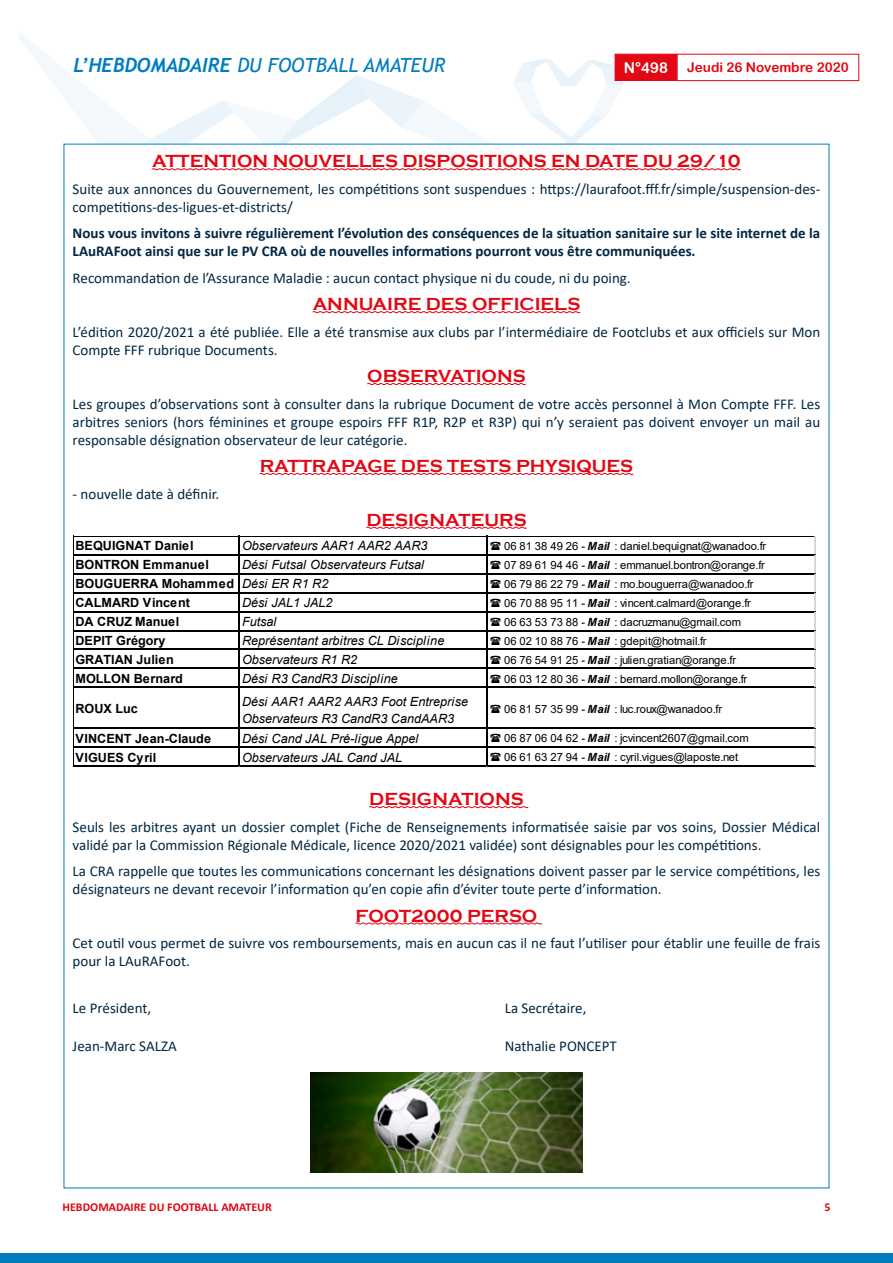
<style>
.page{position:relative;width:893px;height:1263px;background:#fff}
.page>*{position:absolute;margin:0;border:0;box-sizing:border-box;transform-origin:0 0}
.t1{font:italic 19.5px "Trebuchet MS";color:#007dbf}
.PETIT_TITRE_ROUGE{font:700 18px "Copperplate Gothic";color:#e30613}
.ESPACE_0{font:15px/18px "Calibri";color:#002743}
.ESPACE_APRES{font:15px/18px "Calibri";color:#002743}
.ESPACE_APRES-2{font:700 15px/18px "Calibri";color:#002743}
.t2{font:15px "Arial Rounded MT Bold";color:#fff}
.t3{font:13.5px "Arial Rounded MT Bold";color:#e30613}
.t4{font:italic 12.6px/16.8px "Arial";color:#000}
.t5{font:700 12.6px "Arial";color:#000}
.t6{font:700 12px "Calibri";color:#e30613}
.t7{font:11.25px "Arial";letter-spacing:.005em;color:#000}
.s1{font-family:"Trebuchet";font-weight:700}
.s2{font-weight:700;font-style:italic}
.s3{font-weight:400;font-style:italic}
</style>
<div class="page">
<svg style="left:19px;top:32px;width:473px;height:112px"></svg>
<div style="left:0;top:1253px;width:893px;height:10px;background:#007dbf"></div>
<svg style="left:513px;top:54px;width:164px;height:90px"></svg>
<div style="left:677px;top:54px;width:182px;height:27px;border:1px solid #e30613"></div>
<svg style="left:152px;top:168px;width:589px;height:3px"></svg>
<svg style="left:312px;top:311px;width:269px;height:2px"></svg>
<svg style="left:367px;top:383px;width:159px;height:2px"></svg>
<svg style="left:259px;top:473px;width:375px;height:2px"></svg>
<svg style="left:366px;top:526px;width:161px;height:3px"></svg>
<svg style="left:369px;top:806px;width:160px;height:2px"></svg>
<svg style="left:355px;top:922px;width:187px;height:3px"></svg>
<hr style="left:73px;top:536px;width:742px;height:1px;background:#000">
<hr style="left:73px;top:554px;width:742px;height:1px;background:#000">
<hr style="left:73px;top:573px;width:742px;height:1px;background:#000">
<hr style="left:73px;top:592px;width:742px;height:1px;background:#000">
<hr style="left:73px;top:611px;width:742px;height:1px;background:#000">
<hr style="left:73px;top:630px;width:742px;height:1px;background:#000">
<hr style="left:73px;top:649px;width:742px;height:1px;background:#000">
<hr style="left:73px;top:668px;width:742px;height:1px;background:#000">
<hr style="left:73px;top:687px;width:742px;height:1px;background:#000">
<svg style="left:814px;top:536px;width:2px;height:151px"></svg>
<hr style="left:73px;top:727px;width:742px;height:2px;background:#000">
<hr style="left:814px;top:688px;width:1px;height:39px;background:#d4d4d4">
<hr style="left:815px;top:688px;width:1px;height:39px;background:#d4d4d4">
<hr style="left:73px;top:746px;width:742px;height:2px;background:#000">
<hr style="left:73px;top:536px;width:1px;height:231px;background:#000">
<hr style="left:238px;top:536px;width:2px;height:231px;background:#000">
<hr style="left:486px;top:536px;width:1px;height:231px;background:#000">
<hr style="left:73px;top:765px;width:742px;height:2px;background:#000">
<svg style="left:814px;top:729px;width:2px;height:38px"></svg>
<img style="left:311px;top:1072px;width:272px;height:101px">
<h1 class="t1" style="left:73px;top:53px;width:373px"><span class="s1">L’HEBDOMADAIRE</span> DU FOOTBALL AMATEUR</h1>
<p class="t2" style="left:624px;top:59px;width:46px">N°498</p>
<p class="t3" style="left:687px;top:60px;width:163px">Jeudi 26 Novembre 2020</p>
<p class="PETIT_TITRE_ROUGE" style="left:152px;top:152px;width:590px">ATTENTION NOUVELLES DISPOSITIONS EN DATE DU 29/10</p>
<p class="ESPACE_APRES" style="left:73px;top:180px;width:749px">Suite aux annonces du Gouvernement, les compétitions sont suspendues : https://laurafoot.fff.fr/simple/suspension-des&shy;competitions-des-ligues-et-districts/</p>
<p class="ESPACE_APRES-2" style="left:73px;top:224px;width:749px">Nous vous invitons à suivre régulièrement l’évolution des conséquences de la situation sanitaire sur le site internet de la<br>LAuRAFoot ainsi que sur le PV CRA où de nouvelles informations pourront vous être communiquées.</p>
<p class="ESPACE_0" style="left:73px;top:269px;width:560px">Recommandation de l’Assurance Maladie : aucun contact physique ni du coude, ni du poing.</p>
<p class="PETIT_TITRE_ROUGE" style="left:313px;top:294px;width:269px">ANNUAIRE DES OFFICIELS</p>
<p class="ESPACE_0" style="left:73px;top:322px;width:749px">L’édition 2020/2021 a été publiée. Elle a été transmise aux clubs par l’intermédiaire de Footclubs et aux officiels sur Mon<br>Compte FFF rubrique Documents.</p>
<p class="PETIT_TITRE_ROUGE" style="left:367px;top:366px;width:160px">OBSERVATIONS</p>
<p class="ESPACE_0" style="left:73px;top:394px;width:749px;text-align:justify">Les groupes d’observations sont à consulter dans la rubrique Document de votre accès personnel à Mon Compte FFF. Les arbitres seniors (hors féminines et groupe espoirs FFF R1P, R2P et R3P) qui n’y seraient pas doivent envoyer un mail au responsable désignation observateur de leur catégorie.</p>
<p class="PETIT_TITRE_ROUGE" style="left:260px;top:456px;width:375px">RATTRAPAGE DES TESTS PHYSIQUES</p>
<p class="ESPACE_0" style="left:73px;top:484px;width:148px">- nouvelle date à définir.</p>
<p class="PETIT_TITRE_ROUGE" style="left:366px;top:510px;width:162px">DESIGNATEURS</p>
<p class="t5" style="left:75px;top:537px;width:120px">BEQUIGNAT Daniel</p>
<p class="t4" style="left:242px;top:538px;width:187px">Observateurs AAR1 AAR2 AAR3</p>
<p class="t7" style="left:504px;top:538px;width:264px">06 81 38 49 26 - <span class="s2">Mail</span> : daniel.bequignat@wanadoo.fr</p>
<p class="t5" style="left:75px;top:556px;width:135px">BONTRON Emmanuel</p>
<p class="t4" style="left:242px;top:557px;width:183px">Dési Futsal Observateurs Futsal</p>
<p class="t7" style="left:504px;top:557px;width:262px">07 89 61 94 46 - <span class="s2">Mail</span> : emmanuel.bontron@orange.fr</p>
<p class="t5" style="left:75px;top:575px;width:254px">BOUGUERRA Mohammed <span class="s3">Dési ER R1 R2</span></p>
<p class="t7" style="left:504px;top:576px;width:251px">06 79 86 22 79 - <span class="s2">Mail</span> : mo.bouguerra@wanadoo.fr</p>
<p class="t5" style="left:75px;top:594px;width:116px">CALMARD Vincent</p>
<p class="t4" style="left:242px;top:595px;width:92px">Dési JAL1 JAL2</p>
<p class="t7" style="left:504px;top:595px;width:248px">06 70 88 95 11 - <span class="s2">Mail</span> : vincent.calmard@orange.fr</p>
<p class="t5" style="left:75px;top:613px;width:105px">DA CRUZ Manuel</p>
<p class="t4" style="left:242px;top:614px;width:36px">Futsal</p>
<p class="t7" style="left:504px;top:614px;width:238px">06 63 53 73 88 - <span class="s2">Mail</span> : dacruzmanu@gmail.com</p>
<p class="t5" style="left:75px;top:632px;width:91px">DEPIT Grégory</p>
<p class="t4" style="left:242px;top:633px;width:204px">Représentant arbitres CL Discipline</p>
<p class="t7" style="left:504px;top:633px;width:204px">06 02 10 88 76 - <span class="s2">Mail</span> : gdepit@hotmail.fr</p>
<p class="t5" style="left:75px;top:651px;width:100px">GRATIAN Julien</p>
<p class="t4" style="left:242px;top:651px;width:117px">Observateurs R1 R2</p>
<p class="t7" style="left:504px;top:652px;width:234px">06 76 54 91 25 - <span class="s2">Mail</span> : julien.gratian@orange.fr</p>
<p class="t5" style="left:75px;top:670px;width:109px">MOLLON Bernard</p>
<p class="t4" style="left:242px;top:670px;width:157px">Dési R3 CandR3 Discipline</p>
<p class="t7" style="left:504px;top:671px;width:245px">06 03 12 80 36 - <span class="s2">Mail</span> : bernard.mollon@orange.fr</p>
<p class="t5" style="left:75px;top:699px;width:64px">ROUX Luc</p>
<p class="t4" style="left:242px;top:694px;width:228px">Dési AAR1 AAR2 AAR3 Foot Entreprise<br>Observateurs R3 CandR3 CandAAR3</p>
<p class="t7" style="left:504px;top:701px;width:220px">06 81 57 35 99 - <span class="s2">Mail</span> : luc.roux@wanadoo.fr</p>
<p class="t5" style="left:75px;top:730px;width:137px">VINCENT Jean-Claude</p>
<p class="t4" style="left:242px;top:730px;width:178px">Dési Cand JAL Pré-ligue Appel</p>
<p class="t7" style="left:504px;top:730px;width:246px">06 87 06 04 62 - <span class="s2">Mail</span> : jcvincent2607@gmail.com</p>
<p class="t5" style="left:75px;top:749px;width:82px">VIGUES Cyril</p>
<p class="t4" style="left:242px;top:749px;width:162px">Observateurs JAL Cand JAL</p>
<p class="t7" style="left:504px;top:749px;width:236px">06 61 63 27 94 - <span class="s2">Mail</span> : cyril.vigues@laposte.net</p>
<p class="PETIT_TITRE_ROUGE" style="left:369px;top:789px;width:156px">DESIGNATIONS</p>
<p class="ESPACE_APRES" style="left:73px;top:817px;width:749px">Seuls les arbitres ayant un dossier complet (Fiche de Renseignements informatisée saisie par vos soins, Dossier Médical validé par la Commission Régionale Médicale, licence 2020/2021 validée) sont désignables pour les compétitions.</p>
<p class="ESPACE_0" style="left:73px;top:862px;width:749px">La CRA rappelle que toutes les communications concernant les désignations doivent passer par le service compétitions, les désignateurs ne devant recevoir l’information qu’en copie afin d’éviter toute perte d’information.</p>
<p class="PETIT_TITRE_ROUGE" style="left:356px;top:906px;width:183px">FOOT2000 PERSO</p>
<p class="ESPACE_0" style="left:73px;top:934px;width:749px">Cet outil vous permet de suivre vos remboursements, mais en aucun cas il ne faut l’utiliser pour établir une feuille de frais pour la LAuRAFoot.</p>
<p class="ESPACE_0" style="left:73px;top:999px;width:80px">Le Président,</p>
<p class="ESPACE_0" style="left:505px;top:999px;width:83px">La Secrétaire,</p>
<p class="ESPACE_0" style="left:73px;top:1036px;width:106px">Jean-Marc SALZA</p>
<p class="ESPACE_0" style="left:505px;top:1036px;width:114px">Nathalie PONCEPT</p>
<p class="t6" style="left:63px;top:1199px;width:211px">HEBDOMADAIRE DU FOOTBALL AMATEUR</p>
<p class="t6" style="left:824px;top:1199px;width:8px">5</p>
</div>
